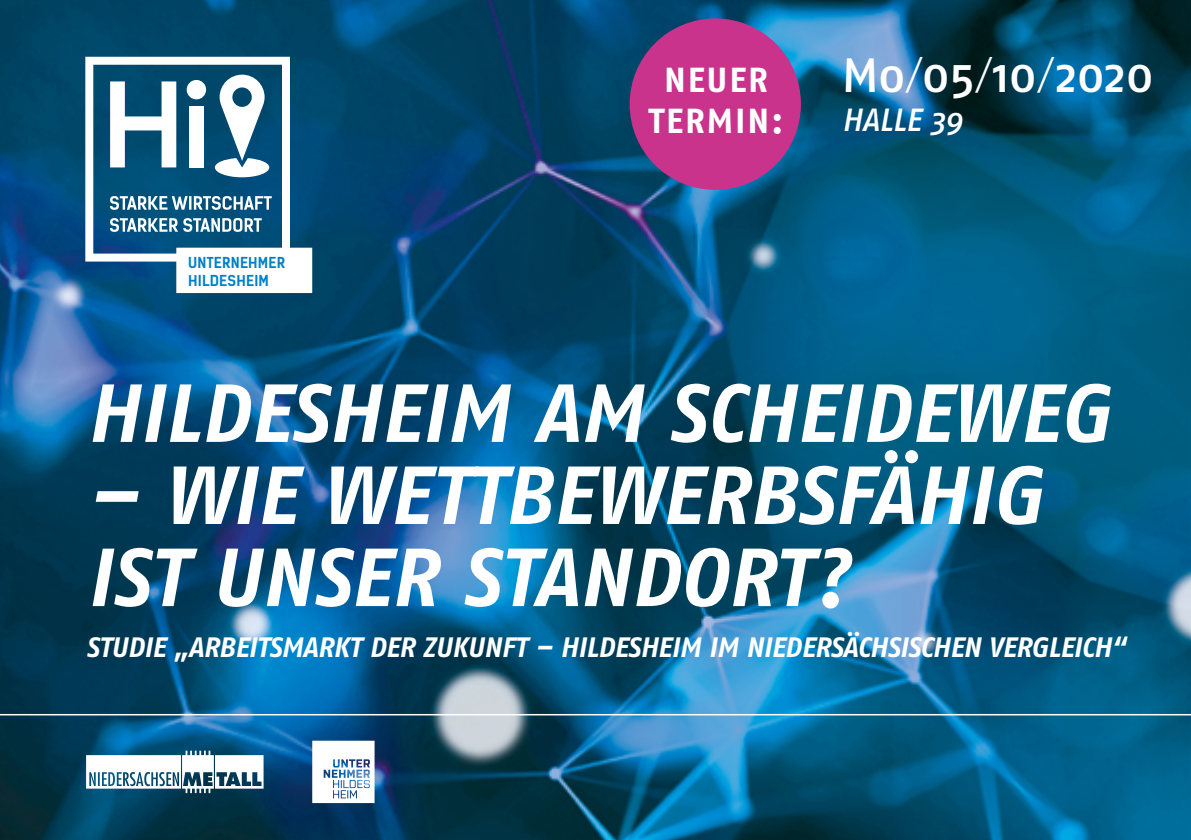
<style>
.page{position:relative;width:1191px;height:840px;background:#fff}
.page>*{position:absolute;margin:0;border:0;box-sizing:border-box;transform-origin:0 0}
.t1{font:italic 82px/82px "Fago No Bold Lf";color:#fff}
.t2{font:48px "Fago No Med";letter-spacing:-.01em;color:#fff}
.t3{font:700 34.6px/41.6px "Fago No";letter-spacing:.05em;color:#fff;text-align:center}
.t4{font:italic 32px "Fago No Med";letter-spacing:-.015em;color:#fff}
.t5{font:italic 28px "Fago No Bold Lf";letter-spacing:-.015em;color:#fff}
.t6{font:700 14.4px/17.2px "Kelson Sans";letter-spacing:.015em;color:#0081c7}
.s1{font-family:"Helvetica Neue";font-weight:300}
</style>
<div class="page">
<img style="left:0;top:0;width:1191px;height:839px">
<hr style="left:0;top:713px;width:1191px;height:2px;background:#fff">
<svg style="left:312px;top:740px;width:62px;height:62px"></svg>
<svg style="left:86px;top:750px;width:177px;height:42px"></svg>
<svg style="left:85px;top:57px;width:227px;height:236px"></svg>
<div style="left:187px;top:80px;width:19px;height:19px;background:#fff;border-radius:50%"></div>
<div style="left:189px;top:106px;width:15px;height:61px;background:#fff"></div>
<svg style="left:110px;top:218px;width:152px;height:14px"></svg>
<svg style="left:110px;top:196px;width:162px;height:14px"></svg>
<div style="left:629px;top:18px;width:172px;height:172px;background:#c9338b;border-radius:50%"></div>
<p class="t6" style="left:188px;top:254px;width:99px">UNTERNEHMER<br>HILDESHEIM</p>
<p class="t3" style="left:648px;top:58px;width:136px">NEUER<br>TERMIN:</p>
<h2 class="t2" style="left:842px;top:48px;width:313px">Mo<span class="s1">/</span>05<span class="s1">/</span>10<span class="s1">/</span>2020</h2>
<p class="t4" style="left:842px;top:101px;width:122px">HALLE 39</p>
<h1 class="t1" style="left:86px;top:371px;width:1025px">HILDESHEIM AM SCHEIDEWEG</h1>
<h1 class="t1" style="left:86px;top:453px;width:957px">– WIE WETTBEWERBSFÄHIG<br>IST UNSER STANDORT?</h1>
<p class="t5" style="left:86px;top:630px;width:1041px">STUDIE „ARBEITSMARKT DER ZUKUNFT – HILDESHEIM IM NIEDERSÄCHSISCHEN VERGLEICH“</p>
</div>
